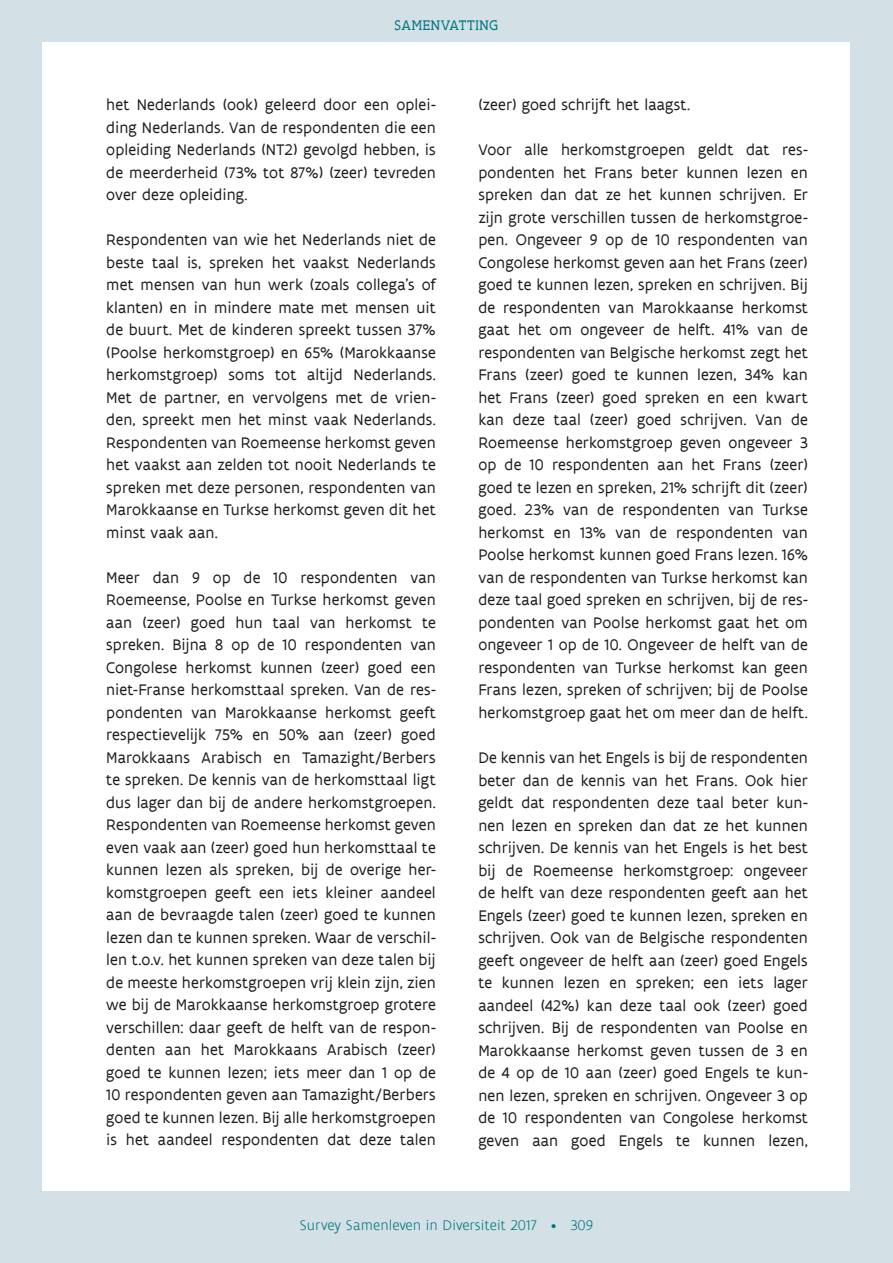
<style>
.page{position:relative;width:893px;height:1263px;background:#d3e0e5}
.page>*{position:absolute;margin:0;border:0;box-sizing:border-box;transform-origin:0 0}
.t1{font:16.5px/22.5px "Flanders Art Sans";letter-spacing:.01em;color:#1d1d1b;text-align:justify}
.t2{font:300 15px "Flanders Art Sans";letter-spacing:.01em;color:#007682}
.t3{font:15px "Flanders Art Serif";letter-spacing:.045em;color:#007682}
</style>
<div class="page">
<div style="left:43px;top:43px;width:807px;height:1148px;background:#fff"></div>
<p class="t3" style="left:394px;top:17px;width:105px">SAMENVATTING</p>
<p class="t1" style="left:106px;top:94px;width:331px">het Nederlands (ook) geleerd door een oplei&shy;ding Nederlands. Van de respondenten die een opleiding Nederlands (NT2) gevolgd hebben, is de meerderheid (73% tot 87%) (zeer) tevreden over deze opleiding.</p>
<p class="t1" style="left:106px;top:229px;width:331px">Respondenten van wie het Nederlands niet de beste taal is, spreken het vaakst Nederlands met mensen van hun werk (zoals collega’s of klanten) en in mindere mate met mensen uit de buurt. Met de kinderen spreekt tussen 37% (Poolse herkomstgroep) en 65% (Marokkaanse herkomstgroep) soms tot altijd Nederlands.<br>Met de partner, en vervolgens met de vrien&shy;den, spreekt men het minst vaak Nederlands.<br>Respondenten van Roemeense herkomst geven het vaakst aan zelden tot nooit Nederlands te spreken met deze personen, respondenten van Marokkaanse en Turkse herkomst geven dit het minst vaak aan.</p>
<p class="t1" style="left:106px;top:566px;width:331px">Meer dan 9 op de 10 respondenten van Roemeense, Poolse en Turkse herkomst geven aan (zeer) goed hun taal van herkomst te spreken. Bijna 8 op de 10 respondenten van Congolese herkomst kunnen (zeer) goed een niet-Franse herkomsttaal spreken. Van de res&shy;pondenten van Marokkaanse herkomst geeft respectievelijk 75% en 50% aan (zeer) goed Marokkaans Arabisch en Tamazight/Berbers te spreken. De kennis van de herkomsttaal ligt dus lager dan bij de andere herkomstgroepen.<br>Respondenten van Roemeense herkomst geven even vaak aan (zeer) goed hun herkomsttaal te kunnen lezen als spreken, bij de overige her&shy;komstgroepen geeft een iets kleiner aandeel aan de bevraagde talen (zeer) goed te kunnen lezen dan te kunnen spreken. Waar de verschil&shy;len t.o.v. het kunnen spreken van deze talen bij de meeste herkomstgroepen vrij klein zijn, zien we bij de Marokkaanse herkomstgroep grotere verschillen: daar geeft de helft van de respon&shy;denten aan het Marokkaans Arabisch (zeer) goed te kunnen lezen; iets meer dan 1 op de 10 respondenten geven aan Tamazight/Berbers goed te kunnen lezen. Bij alle herkomstgroepen is het aandeel respondenten dat deze talen</p>
<p class="t1" style="left:478px;top:94px;width:213px">(zeer) goed schrijft het laagst.</p>
<p class="t1" style="left:478px;top:139px;width:331px">Voor alle herkomstgroepen geldt dat res&shy;pondenten het Frans beter kunnen lezen en spreken dan dat ze het kunnen schrijven. Er zijn grote verschillen tussen de herkomstgroe&shy;pen. Ongeveer 9 op de 10 respondenten van Congolese herkomst geven aan het Frans (zeer) goed te kunnen lezen, spreken en schrijven. Bij de respondenten van Marokkaanse herkomst gaat het om ongeveer de helft. 41% van de respondenten van Belgische herkomst zegt het Frans (zeer) goed te kunnen lezen, 34% kan het Frans (zeer) goed spreken en een kwart kan deze taal (zeer) goed schrijven. Van de Roemeense herkomstgroep geven ongeveer 3 op de 10 respondenten aan het Frans (zeer) goed te lezen en spreken, 21% schrijft dit (zeer) goed. 23% van de respondenten van Turkse herkomst en 13% van de respondenten van Poolse herkomst kunnen goed Frans lezen. 16% van de respondenten van Turkse herkomst kan deze taal goed spreken en schrijven, bij de res&shy;pondenten van Poolse herkomst gaat het om ongeveer 1 op de 10. Ongeveer de helft van de respondenten van Turkse herkomst kan geen Frans lezen, spreken of schrijven; bij de Poolse herkomstgroep gaat het om meer dan de helft.</p>
<p class="t1" style="left:478px;top:747px;width:331px">De kennis van het Engels is bij de respondenten beter dan de kennis van het Frans. Ook hier geldt dat respondenten deze taal beter kun&shy;nen lezen en spreken dan dat ze het kunnen schrijven. De kennis van het Engels is het best bij de Roemeense herkomstgroep: ongeveer de helft van deze respondenten geeft aan het Engels (zeer) goed te kunnen lezen, spreken en schrijven. Ook van de Belgische respondenten geeft ongeveer de helft aan (zeer) goed Engels te kunnen lezen en spreken; een iets lager aandeel (42%) kan deze taal ook (zeer) goed schrijven. Bij de respondenten van Poolse en Marokkaanse herkomst geven tussen de 3 en de 4 op de 10 aan (zeer) goed Engels te kun&shy;nen lezen, spreken en schrijven. Ongeveer 3 op de 10 respondenten van Congolese herkomst geven aan goed Engels te kunnen lezen,</p>
<p class="t2" style="left:300px;top:1216px;width:295px">Survey Samenleven in Diversiteit 2017 • 309</p>
</div>
